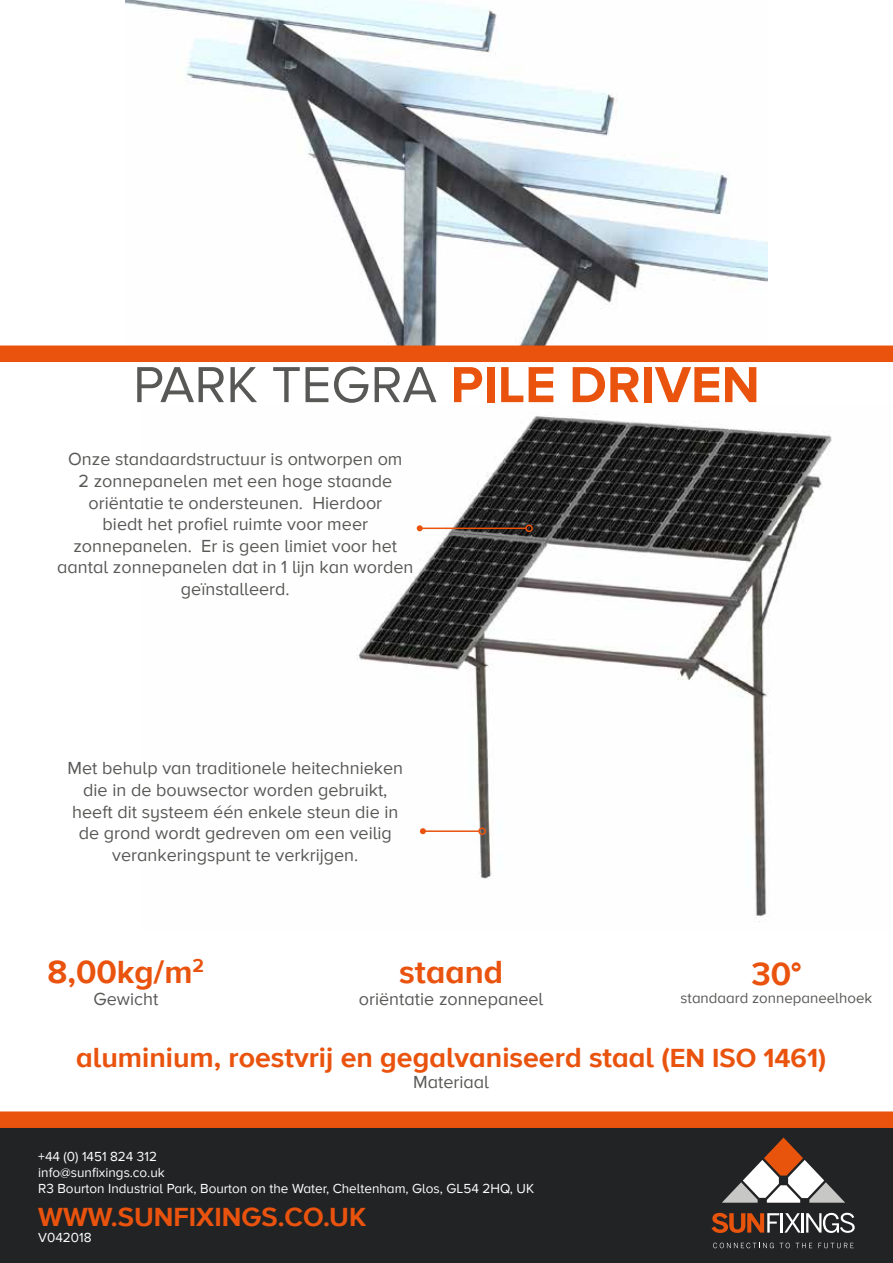
<style>
.page{position:relative;width:893px;height:1263px;background:#fff}
.page>*{position:absolute;margin:0;border:0;box-sizing:border-box;transform-origin:0 0}
.t1{font:700 52.5px "Proxima Nova A";color:#e9530e}
.t2{font:700 33px "Proxima Nova A";color:#e9530e}
.t3{font:700 28.5px "Proxima Nova A";color:#e9530e}
.t4{font:700 27px "Proxima Nova A";color:#e9530e}
.t5{font:18px/21.6px "Proxima Nova A";color:#585856;text-align:center}
.t6{font:15px "Proxima Nova A";color:#585856}
.t7{font:13.5px/16.2px "Proxima Nova A";color:#fff}
.s1{font-weight:400;color:#585856}
.s2{font-size:27px}
</style>
<div class="page">
<img style="left:125px;top:0;width:643px;height:345px">
<img style="left:356px;top:415px;width:476px;height:507px">
<hr style="left:420px;top:527px;width:106px;height:2px;background:#e9530e">
<svg style="left:417px;top:525px;width:6px;height:6px"></svg>
<div style="left:525px;top:524px;width:8px;height:8px;border:2px solid #e9530e;border-radius:50%"></div>
<hr style="left:423px;top:830px;width:56px;height:2px;background:#e9530e">
<svg style="left:420px;top:828px;width:6px;height:6px"></svg>
<div style="left:478px;top:827px;width:8px;height:8px;border:2px solid #e9530e;border-radius:50%"></div>
<div style="left:0;top:1127px;width:893px;height:136px;background:#222324"></div>
<svg style="left:711px;top:1213px;width:144px;height:20px"></svg>
<svg style="left:713px;top:1243px;width:61px;height:5px"></svg>
<svg style="left:780px;top:1243px;width:10px;height:5px"></svg>
<svg style="left:796px;top:1243px;width:16px;height:5px"></svg>
<svg style="left:818px;top:1243px;width:36px;height:5px"></svg>
<svg style="left:722px;top:1137px;width:123px;height:66px"></svg>
<div style="left:0;top:345px;width:893px;height:17px;background:#e9530e"></div>
<div style="left:0;top:1111px;width:893px;height:17px;background:#e9530e"></div>
<h1 class="t1" style="left:133px;top:354px;width:628px"><span class="s1">PARK TEGRA</span> PILE DRIVEN</h1>
<p class="t5" style="left:57px;top:449px;width:358px">Onze standaardstructuur is ontworpen om<br>2 zonnepanelen met een hoge staande oriëntatie te ondersteunen. Hierdoor<br>biedt het profiel ruimte voor meer zonnepanelen. Er is geen limiet voor het aantal zonnepanelen dat in 1 lijn kan worden geïnstalleerd.</p>
<p class="t5" style="left:68px;top:758px;width:337px">Met behulp van traditionele heitechnieken die in de bouwsector worden gebruikt, heeft dit systeem één enkele steun die in de grond wordt gedreven om een veilig verankeringspunt te verkrijgen.</p>
<h2 class="t2" style="left:48px;top:953px;width:158px">8,00kg/m<sup>2</sup></h2>
<p class="t5" style="left:93px;top:989px;width:66px">Gewicht</p>
<h2 class="t2" style="left:399px;top:953px;width:106px">staand</h2>
<p class="t5" style="left:359px;top:989px;width:186px">oriëntatie zonnepaneel</p>
<h2 class="t2" style="left:751px;top:955px;width:52px">30°</h2>
<p class="t6" style="left:681px;top:989px;width:193px">standaard zonnepaneelhoek</p>
<h3 class="t3" style="left:76px;top:1041px;width:751px">aluminium, roestvrij en gegalvaniseerd staal (<span class="s2">EN ISO 1461)</span></h3>
<p class="t5" style="left:413px;top:1072px;width:77px">Materiaal</p>
<p class="t7" style="left:38px;top:1149px;width:497px">+44 (0) 1451 824 312<br>info@sunfixings.co.uk<br>R3 Bourton Industrial Park, Bourton on the Water, Cheltenham, Glos, GL54 2HQ, UK</p>
<h3 class="t4" style="left:38px;top:1201px;width:329px">WWW.SUNFIXINGS.CO.UK</h3>
<p class="t7" style="left:38px;top:1230px;width:55px">V042018</p>
</div>
